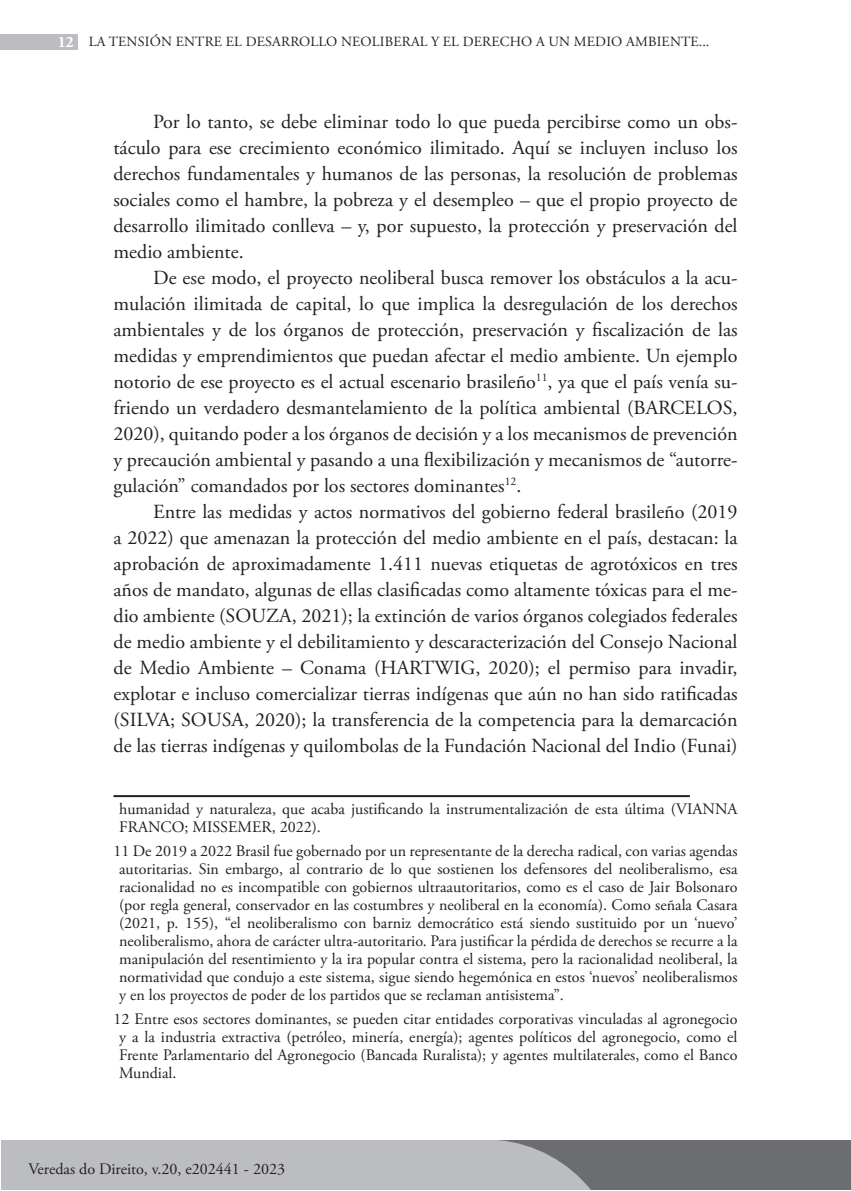
<style>
.page{position:relative;width:851px;height:1191px;background:#fff}
.page>*{position:absolute;margin:0;border:0;box-sizing:border-box;transform-origin:0 0}
.t1{font:20px/26px "Adobe Garamond Pro";color:#231f20;text-align:justify}
.t2{font:16px/18px "Adobe Garamond Pro";color:#231f20;text-align:justify}
.t3{font:14px "Adobe Garamond Pro";letter-spacing:.015em;color:#231f20}
.s1{font-weight:700;font-size:16px;color:#fff}
</style>
<div class="page">
<div style="left:1px;top:1140px;width:849px;height:50px;background:#6c6d70"></div>
<div style="left:0;top:34px;width:77px;height:16px;background:#bcbdc0"></div>
<div style="left:1px;top:1140px;width:590px;height:50px;background:#bcbdc0"></div>
<hr style="left:113px;top:795px;width:576px;height:2px;background:#231f20">
<p class="t3" style="left:59px;top:34px;width:652px"><span class="s1">12</span> LA TENSIÓN ENTRE EL DESARROLLO NEOLIBERAL Y EL DERECHO A UN MEDIO AMBIENTE...</p>
<p class="t1" style="left:113px;top:109px;width:625px;text-indent:40px">Por lo tanto, se debe eliminar todo lo que pueda percibirse como un obs&shy;táculo para ese crecimiento económico ilimitado. Aquí se incluyen incluso los derechos fundamentales y humanos de las personas, la resolución de problemas sociales como el hambre, la pobreza y el desempleo – que el propio proyecto de desarrollo ilimitado conlleva – y, por supuesto, la protección y preservación del medio ambiente.</p>
<p class="t1" style="left:113px;top:265px;width:625px;text-indent:40px">De ese modo, el proyecto neoliberal busca remover los obstáculos a la acu&shy;mulación ilimitada de capital, lo que implica la desregulación de los derechos ambientales y de los órganos de protección, preservación y fiscalización de las medidas y emprendimientos que puedan afectar el medio ambiente. Un ejemplo notorio de ese proyecto es el actual escenario brasileño<sup>11</sup>, ya que el país venía su&shy;friendo un verdadero desmantelamiento de la política ambiental (BARCELOS, 2020), quitando poder a los órganos de decisión y a los mecanismos de prevención y precaución ambiental y pasando a una flexibilización y mecanismos de “autorre&shy;gulación” comandados por los sectores dominantes<sup>12</sup>.</p>
<p class="t1" style="left:113px;top:499px;width:625px;text-indent:40px">Entre las medidas y actos normativos del gobierno federal brasileño (2019 a 2022) que amenazan la protección del medio ambiente en el país, destacan: la aprobación de aproximadamente 1.411 nuevas etiquetas de agrotóxicos en tres años de mandato, algunas de ellas clasificadas como altamente tóxicas para el me&shy;dio ambiente (SOUZA, 2021); la extinción de varios órganos colegiados federales de medio ambiente y el debilitamiento y descaracterización del Consejo Nacional de Medio Ambiente – Conama (HARTWIG, 2020); el permiso para invadir, explotar e incluso comercializar tierras indígenas que aún no han sido ratificadas (SILVA; SOUSA, 2020); la transferencia de la competencia para la demarcación de las tierras indígenas y quilombolas de la Fundación Nacional del Indio (Funai)</p>
<p class="t2" style="left:119px;top:800px;width:619px">humanidad y naturaleza, que acaba justificando la instrumentalización de esta última (VIANNA<br>FRANCO; MISSEMER, 2022).</p>
<p class="t2" style="left:119px;top:842px;width:619px;text-indent:-6px">11 De 2019 a 2022 Brasil fue gobernado por un representante de la derecha radical, con varias agendas autoritarias. Sin embargo, al contrario de lo que sostienen los defensores del neoliberalismo, esa racionalidad no es incompatible con gobiernos ultraautoritarios, como es el caso de Jair Bolsonaro (por regla general, conservador en las costumbres y neoliberal en la economía). Como señala Casara (2021, p. 155), “el neoliberalismo con barniz democrático está siendo sustituido por un ‘nuevo’ neoliberalismo, ahora de carácter ultra-autoritario. Para justificar la pérdida de derechos se recurre a la manipulación del resentimiento y la ira popular contra el sistema, pero la racionalidad neoliberal, la normatividad que condujo a este sistema, sigue siendo hegemónica en estos ‘nuevos’ neoliberalismos y en los proyectos de poder de los partidos que se reclaman antisistema”.</p>
<p class="t2" style="left:119px;top:1010px;width:619px;text-indent:-6px">12 Entre esos sectores dominantes, se pueden citar entidades corporativas vinculadas al agronegocio y a la industria extractiva (petróleo, minería, energía); agentes políticos del agronegocio, como el Frente Parlamentario del Agronegocio (Bancada Ruralista); y agentes multilaterales, como el Banco Mundial.</p>
<p class="t2" style="left:28px;top:1160px;width:258px">Veredas do Direito, v.20, e202441 - 2023</p>
</div>
